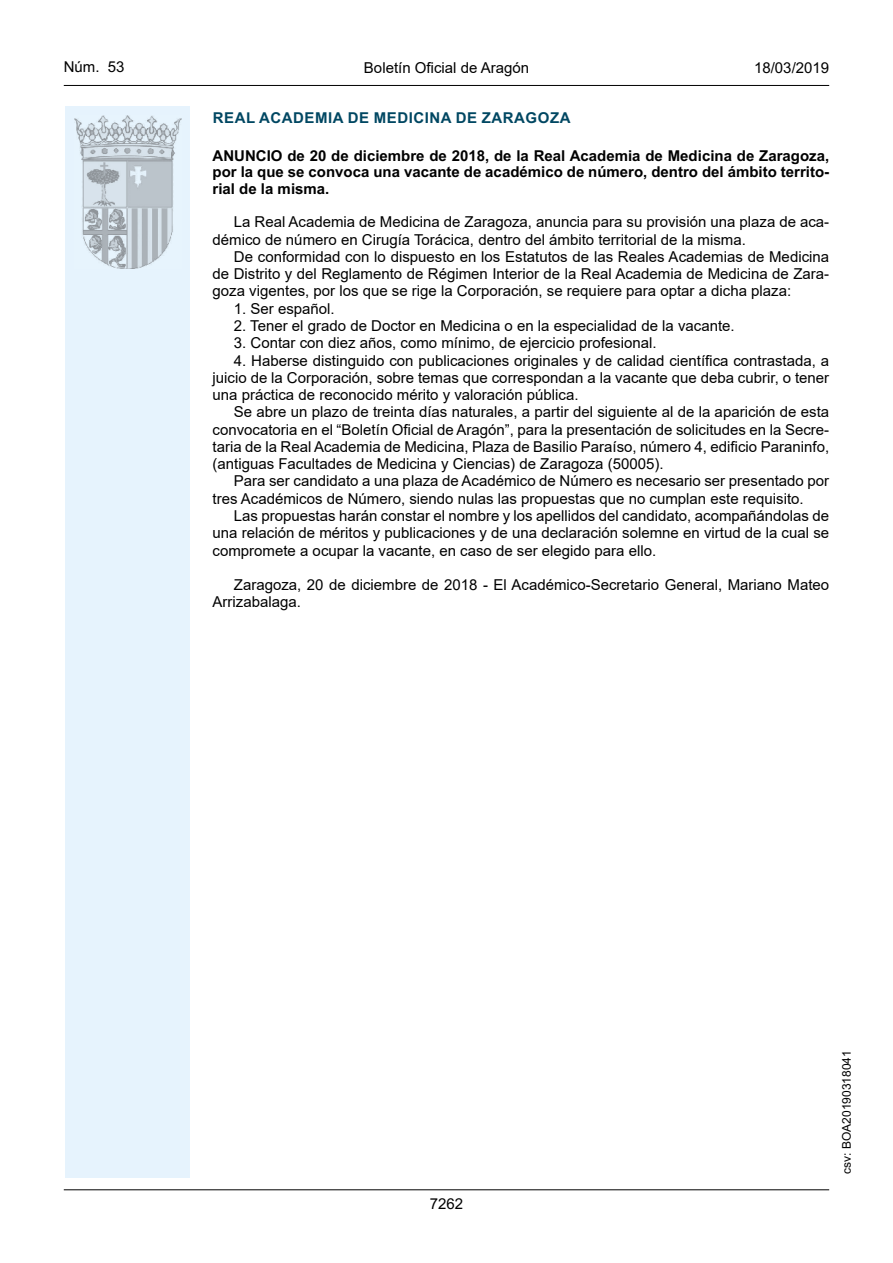
<style>
.page{position:relative;width:893px;height:1263px;background:#fff}
.page>*{position:absolute;margin:0;border:0;box-sizing:border-box;transform-origin:0 0}
.inicio_de_parrafo{font:15px/17.2px "Arial";color:#000;text-align:justify}
.Titulo_text{font:700 15px/16.5px "Arial";color:#000;text-align:justify}
.emisor_text{font:700 15px "Arial";letter-spacing:.035em;color:#004762}
.estilo_head-c{font:15px "Arial";color:#000}
.estilo_head-d{font:15px "Arial MT2";color:#000}
.estilo_head-i{font:15px "Arial MT2";color:#000}
.numero_pagina{font:15px "Arial MT2";color:#000}
.estilo_head-i-2{font:12px "Arial MT2";color:#000}
</style>
<div class="page">
<hr style="left:64px;top:1189px;width:765px;height:1px;background:#000">
<hr style="left:64px;top:85px;width:765px;height:1px;background:#000">
<div style="left:65px;top:106px;width:125px;height:1072px;background:#e6f3fd"></div>
<img style="left:75px;top:115px;width:106px;height:153px">
<p class="estilo_head-i" style="left:64px;top:57px;width:62px">Núm. 53</p>
<p class="estilo_head-c" style="left:364px;top:57px;width:167px">Boletín Oficial de Aragón</p>
<p class="estilo_head-d" style="left:754px;top:57px;width:77px">18/03/2019</p>
<p class="emisor_text" style="left:213px;top:107px;width:359px">REAL ACADEMIA DE MEDICINA DE ZARAGOZA</p>
<p class="Titulo_text" style="left:213px;top:147px;width:618px">ANUNCIO de 20 de diciembre de 2018, de la Real Academia de Medicina de Zaragoza, por la que se convoca una vacante de académico de número, dentro del ámbito territo&shy;rial de la misma.</p>
<p class="inicio_de_parrafo" style="left:213px;top:213px;width:618px;text-indent:21px">La Real Academia de Medicina de Zaragoza, anuncia para su provisión una plaza de aca&shy;démico de número en Cirugía Torácica, dentro del ámbito territorial de la misma.</p>
<p class="inicio_de_parrafo" style="left:213px;top:248px;width:618px;text-indent:21px">De conformidad con lo dispuesto en los Estatutos de las Reales Academias de Medicina de Distrito y del Reglamento de Régimen Interior de la Real Academia de Medicina de Zara&shy;goza vigentes, por los que se rige la Corporación, se requiere para optar a dicha plaza:</p>
<p class="inicio_de_parrafo" style="left:234px;top:300px;width:102px">1. Ser español.</p>
<p class="inicio_de_parrafo" style="left:234px;top:317px;width:502px">2. Tener el grado de Doctor en Medicina o en la especialidad de la vacante.</p>
<p class="inicio_de_parrafo" style="left:234px;top:334px;width:424px">3. Contar con diez años, como mínimo, de ejercicio profesional.</p>
<p class="inicio_de_parrafo" style="left:213px;top:351px;width:618px;text-indent:21px">4. Haberse distinguido con publicaciones originales y de calidad científica contrastada, a juicio de la Corporación, sobre temas que correspondan a la vacante que deba cubrir, o tener una práctica de reconocido mérito y valoración pública.</p>
<p class="inicio_de_parrafo" style="left:213px;top:403px;width:618px;text-indent:21px">Se abre un plazo de treinta días naturales, a partir del siguiente al de la aparición de esta convocatoria en el “Boletín Oficial de Aragón”, para la presentación de solicitudes en la Secre&shy;taria de la Real Academia de Medicina, Plaza de Basilio Paraíso, número 4, edificio Paraninfo, (antiguas Facultades de Medicina y Ciencias) de Zaragoza (50005).</p>
<p class="inicio_de_parrafo" style="left:213px;top:472px;width:618px;text-indent:21px">Para ser candidato a una plaza de Académico de Número es necesario ser presentado por tres Académicos de Número, siendo nulas las propuestas que no cumplan este requisito.</p>
<p class="inicio_de_parrafo" style="left:213px;top:507px;width:618px;text-indent:21px">Las propuestas harán constar el nombre y los apellidos del candidato, acompañándolas de una relación de méritos y publicaciones y de una declaración solemne en virtud de la cual se compromete a ocupar la vacante, en caso de ser elegido para ello.</p>
<p class="inicio_de_parrafo" style="left:213px;top:576px;width:618px;text-indent:21px">Zaragoza, 20 de diciembre de 2018 - El Académico-Secretario General, Mariano Mateo<br>Arrizabalaga.</p>
<p class="numero_pagina" style="left:430px;top:1193px;width:35px">7262</p>
<p class="estilo_head-i-2" style="left:838px;top:1174px;width:125px;rotate:-90deg">csv: BOA20190318041</p>
</div>
